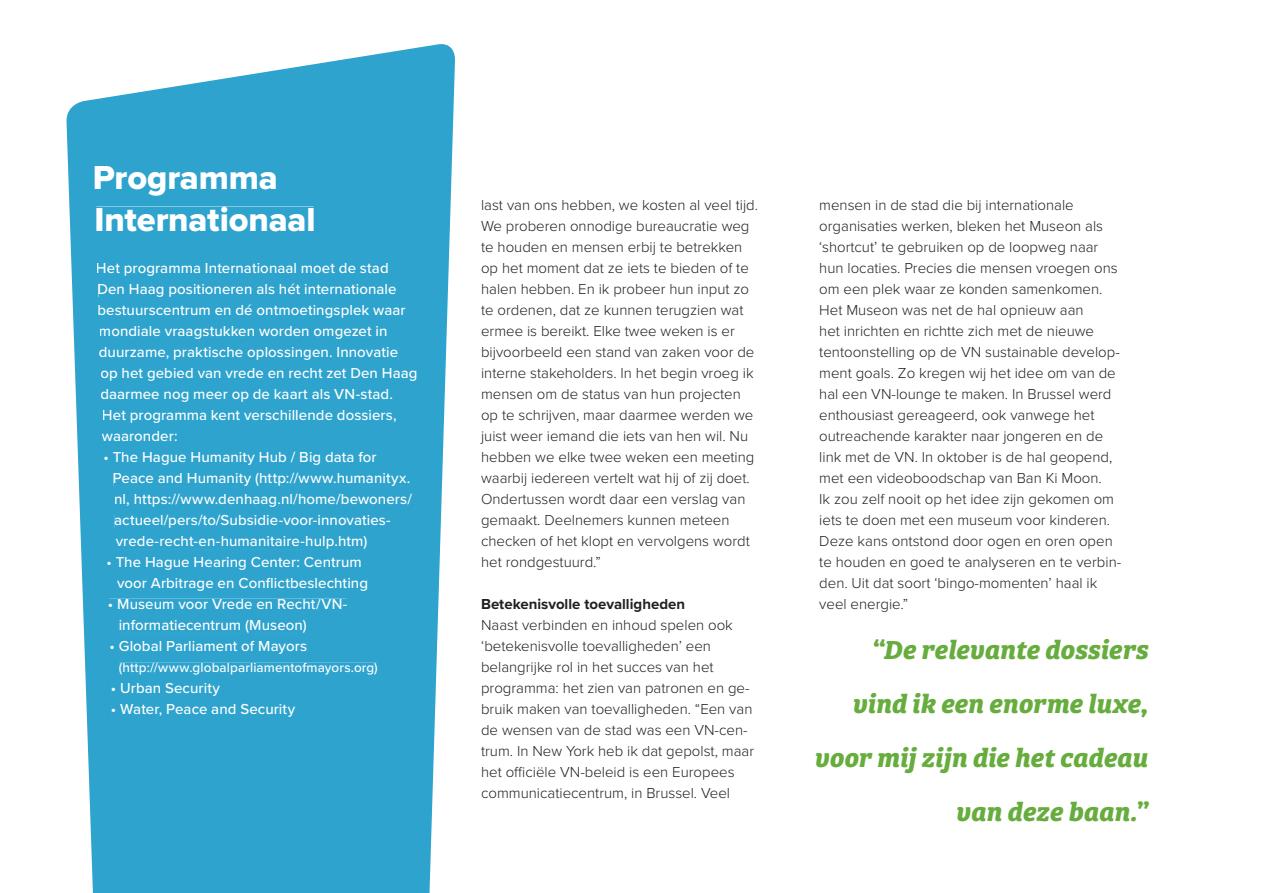
<style>
.page{position:relative;width:1263px;height:893px;background:#fff}
.page>*{position:absolute;margin:0;border:0;box-sizing:border-box;transform-origin:0 0}
.t1{font:34.5px/42px "Proxima Nova Extrabld";letter-spacing:-.005em;color:#fff}
.t2{font:italic 700 27px/54px "Bree Serif";letter-spacing:-.005em;color:#66ad3d;text-align:right}
.t3{font:300 15px/21px "Proxima Nova";color:#231f20}
.t4{font:500 15px/21px "Proxima Nova";letter-spacing:.005em;color:#fff}
.t5{font:700 15px "Proxima Nova";color:#231f20}
.t6{font:500 13.5px "Proxima Nova";letter-spacing:.01em;color:#fff}
</style>
<div class="page">
<svg style="left:66px;top:44px;width:389px;height:849px;background:#48afd4"></svg>
<div style="left:95px;top:166px;width:183px;height:30px;background:#2da3ce"></div>
<div style="left:96px;top:207px;width:218px;height:24px;background:#2da3ce"></div>
<div style="left:97px;top:263px;width:292px;height:13px;background:#2da3ce"></div>
<div style="left:99px;top:284px;width:297px;height:13px;background:#2da3ce"></div>
<div style="left:98px;top:305px;width:308px;height:13px;background:#2da3ce"></div>
<div style="left:100px;top:326px;width:287px;height:13px;background:#2da3ce"></div>
<div style="left:100px;top:347px;width:298px;height:13px;background:#2da3ce"></div>
<div style="left:101px;top:368px;width:316px;height:13px;background:#2da3ce"></div>
<div style="left:101px;top:389px;width:292px;height:13px;background:#2da3ce"></div>
<div style="left:103px;top:410px;width:294px;height:13px;background:#2da3ce"></div>
<div style="left:102px;top:431px;width:75px;height:10px;background:#2da3ce"></div>
<div style="left:104px;top:452px;width:273px;height:13px;background:#2da3ce"></div>
<div style="left:114px;top:473px;width:296px;height:13px;background:#2da3ce"></div>
<div style="left:115px;top:494px;width:297px;height:13px;background:#2da3ce"></div>
<div style="left:115px;top:515px;width:275px;height:13px;background:#2da3ce"></div>
<div style="left:116px;top:536px;width:251px;height:13px;background:#2da3ce"></div>
<div style="left:107px;top:557px;width:255px;height:13px;background:#2da3ce"></div>
<div style="left:117px;top:578px;width:250px;height:13px;background:#2da3ce"></div>
<div style="left:109px;top:599px;width:238px;height:10px;background:#2da3ce"></div>
<div style="left:120px;top:620px;width:186px;height:13px;background:#2da3ce"></div>
<div style="left:110px;top:641px;width:197px;height:13px;background:#2da3ce"></div>
<div style="left:119px;top:663px;width:258px;height:12px;background:#2da3ce"></div>
<div style="left:112px;top:683px;width:108px;height:13px;background:#2da3ce"></div>
<div style="left:112px;top:704px;width:183px;height:13px;background:#2da3ce"></div>
<h1 class="t1" style="left:93px;top:158px;width:224px">Programma<br>Internationaal</h1>
<p class="t4" style="left:96px;top:258px;width:294px">Het programma Internationaal moet de stad</p>
<p class="t4" style="left:97px;top:279px;width:301px">Den Haag positioneren als hét internationale</p>
<p class="t4" style="left:97px;top:300px;width:310px">bestuurscentrum en dé ontmoetingsplek waar</p>
<p class="t4" style="left:99px;top:321px;width:290px">mondiale vraagstukken worden omgezet in</p>
<p class="t4" style="left:99px;top:342px;width:301px">duurzame, praktische oplossingen. Innovatie</p>
<p class="t4" style="left:100px;top:363px;width:319px">op het gebied van vrede en recht zet Den Haag</p>
<p class="t4" style="left:100px;top:384px;width:294px">daarmee nog meer op de kaart als VN-stad.</p>
<p class="t4" style="left:102px;top:405px;width:296px">Het programma kent verschillende dossiers,</p>
<p class="t4" style="left:102px;top:426px;width:77px">waaronder:</p>
<p class="t4" style="left:113px;top:447px;width:301px;text-indent:-9px">• The Hague Humanity Hub / Big data for Peace and Humanity (http://www.humanityx. nl, https://www.denhaag.nl/home/bewoners/ actueel/pers/to/Subsidie-voor-innovaties&shy;vrede-recht-en-humanitaire-hulp.htm)</p>
<p class="t4" style="left:117px;top:552px;width:252px;text-indent:-11px">• The Hague Hearing Center: Centrum voor Arbitrage en Conflictbeslechting</p>
<p class="t4" style="left:119px;top:594px;width:230px;text-indent:-11px">• Museum voor Vrede en Recht/VN&shy;informatiecentrum (Museon)</p>
<p class="t4" style="left:109px;top:636px;width:199px">• Global Parliament of Mayors</p>
<p class="t6" style="left:119px;top:659px;width:261px">(http://www.globalparliamentofmayors.org)</p>
<p class="t4" style="left:111px;top:678px;width:110px">• Urban Security</p>
<p class="t4" style="left:111px;top:699px;width:186px">• Water, Peace and Security</p>
<p class="t3" style="left:481px;top:195px;width:278px">last van ons hebben, we kosten al veel tijd.<br>We proberen onnodige bureaucratie weg te houden en mensen erbij te betrekken op het moment dat ze iets te bieden of te halen hebben. En ik probeer hun input zo te ordenen, dat ze kunnen terugzien wat ermee is bereikt. Elke twee weken is er bijvoorbeeld een stand van zaken voor de interne stakeholders. In het begin vroeg ik mensen om de status van hun projecten op te schrijven, maar daarmee werden we juist weer iemand die iets van hen wil. Nu hebben we elke twee weken een meeting waarbij iedereen vertelt wat hij of zij doet.<br>Ondertussen wordt daar een verslag van gemaakt. Deelnemers kunnen meteen checken of het klopt en vervolgens wordt het rondgestuurd.”</p>
<p class="t5" style="left:481px;top:595px;width:206px">Betekenisvolle toevalligheden</p>
<p class="t3" style="left:481px;top:615px;width:274px">Naast verbinden en inhoud spelen ook ‘betekenisvolle toevalligheden’ een belangrijke rol in het succes van het programma: het zien van patronen en ge&shy;bruik maken van toevalligheden. “Een van de wensen van de stad was een VN-cen&shy;trum. In New York heb ik dat gepolst, maar het officiële VN-beleid is een Europees communicatiecentrum, in Brussel. Veel</p>
<p class="t3" style="left:819px;top:195px;width:303px">mensen in de stad die bij internationale organisaties werken, bleken het Museon als ‘shortcut’ te gebruiken op de loopweg naar hun locaties. Precies die mensen vroegen ons om een plek waar ze konden samenkomen.<br>Het Museon was net de hal opnieuw aan<br>het inrichten en richtte zich met de nieuwe tentoonstelling op de VN sustainable develop&shy;ment goals. Zo kregen wij het idee om van de hal een VN-lounge te maken. In Brussel werd enthousiast gereageerd, ook vanwege het outreachende karakter naar jongeren en de link met de VN. In oktober is de hal geopend, met een videoboodschap van Ban Ki Moon.<br>Ik zou zelf nooit op het idee zijn gekomen om iets te doen met een museum voor kinderen.<br>Deze kans ontstond door ogen en oren open te houden en goed te analyseren en te verbin&shy;den. Uit dat soort ‘bingo-momenten’ haal ik veel energie.”</p>
<h2 class="t2" style="left:814px;top:620px;width:335px">“De relevante dossiers vind ik een enorme luxe, voor mij zijn die het cadeau van deze baan.”</h2>
</div>
